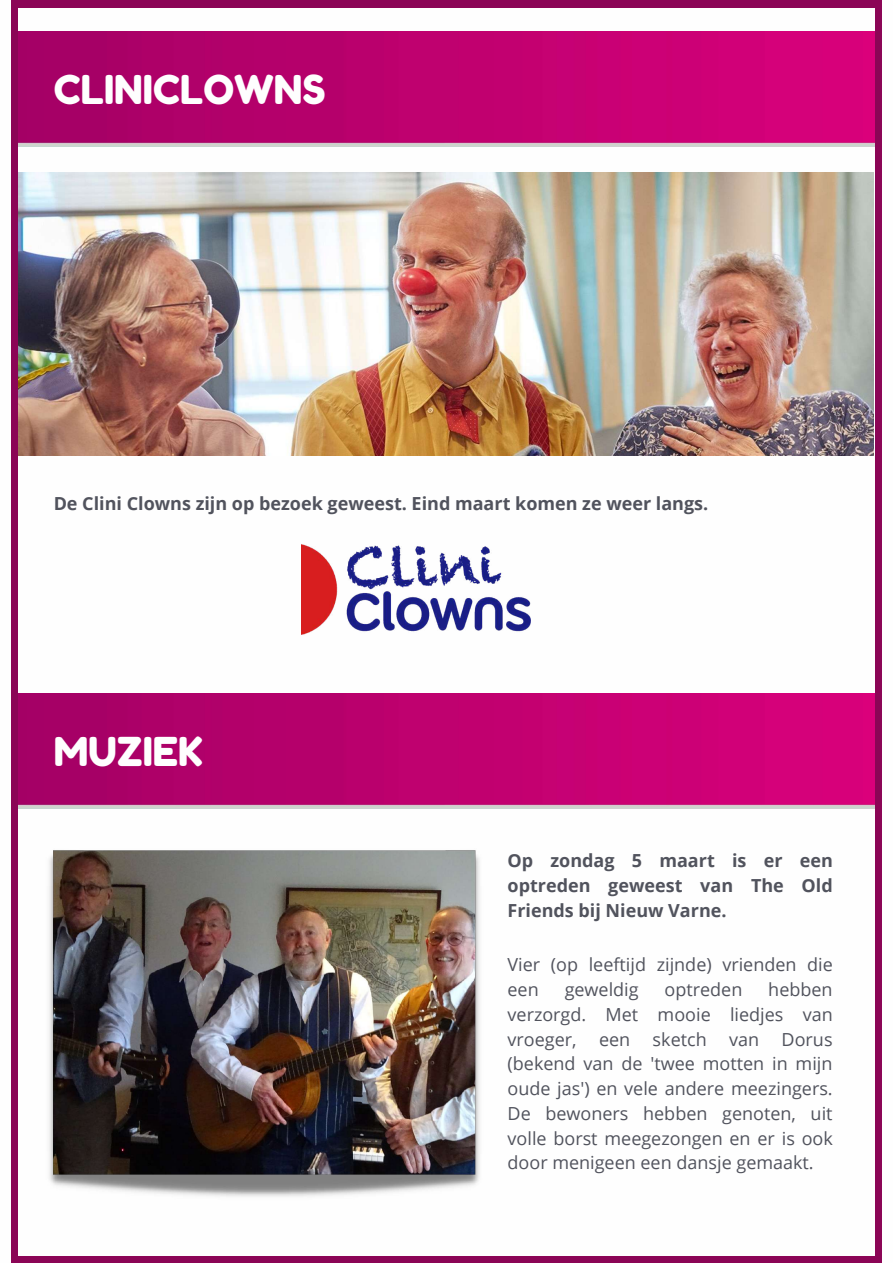
<style>
.page{position:relative;width:893px;height:1263px;background:#fff}
.page>*{position:absolute;margin:0;border:0;box-sizing:border-box;transform-origin:0 0}
.t1{font:39.75px "Fredoka One";color:#fefefe}
.t2{font:18px/24.8px "Open Sans";color:#51535d}
.t3{font:700 18px/24.8px "Open Sans";color:#51535d;text-align:justify}
</style>
<div class="page">
<div style="left:11px;top:0;width:870px;height:1263px;background:#8b0556"></div>
<div style="left:19px;top:8px;width:855px;height:1247px;background:#fefefe"></div>
<img style="left:19px;top:32px;width:855px;height:115px">
<img style="left:19px;top:173px;width:855px;height:283px">
<img style="left:301px;top:544px;width:229px;height:91px">
<img style="left:19px;top:693px;width:855px;height:115px">
<img style="left:49px;top:850px;width:431px;height:347px">
<h1 class="t1" style="left:54px;top:65px;width:273px">CLINICLOWNS</h1>
<p class="t3" style="left:54px;top:490px;width:656px">De Clini Clowns zijn op bezoek geweest. Eind maart komen ze weer langs.</p>
<h1 class="t1" style="left:54px;top:727px;width:151px">MUZIEK</h1>
<p class="t3" style="left:507px;top:848px;width:327px">Op zondag 5 maart is er een optreden geweest van The Old Friends bij Nieuw Varne.</p>
<p class="t2" style="left:507px;top:952px;width:327px">Vier (op leeftijd zijnde) vrienden die een</p>
<p class="t2" style="left:507px;top:977px;width:327px;text-align:justify;text-indent:261px">hebben verzorgd. Met mooie liedjes van vroeger, een sketch van Dorus (bekend van de 'twee motten in mijn oude jas') en vele andere meezingers.<br>De bewoners hebben genoten, uit volle borst meegezongen en er is ook door menigeen een dansje gemaakt.</p>
<p class="t2" style="left:564px;top:977px;width:76px">geweldig</p>
<p class="t2" style="left:664px;top:977px;width:79px">optreden</p>
</div>
